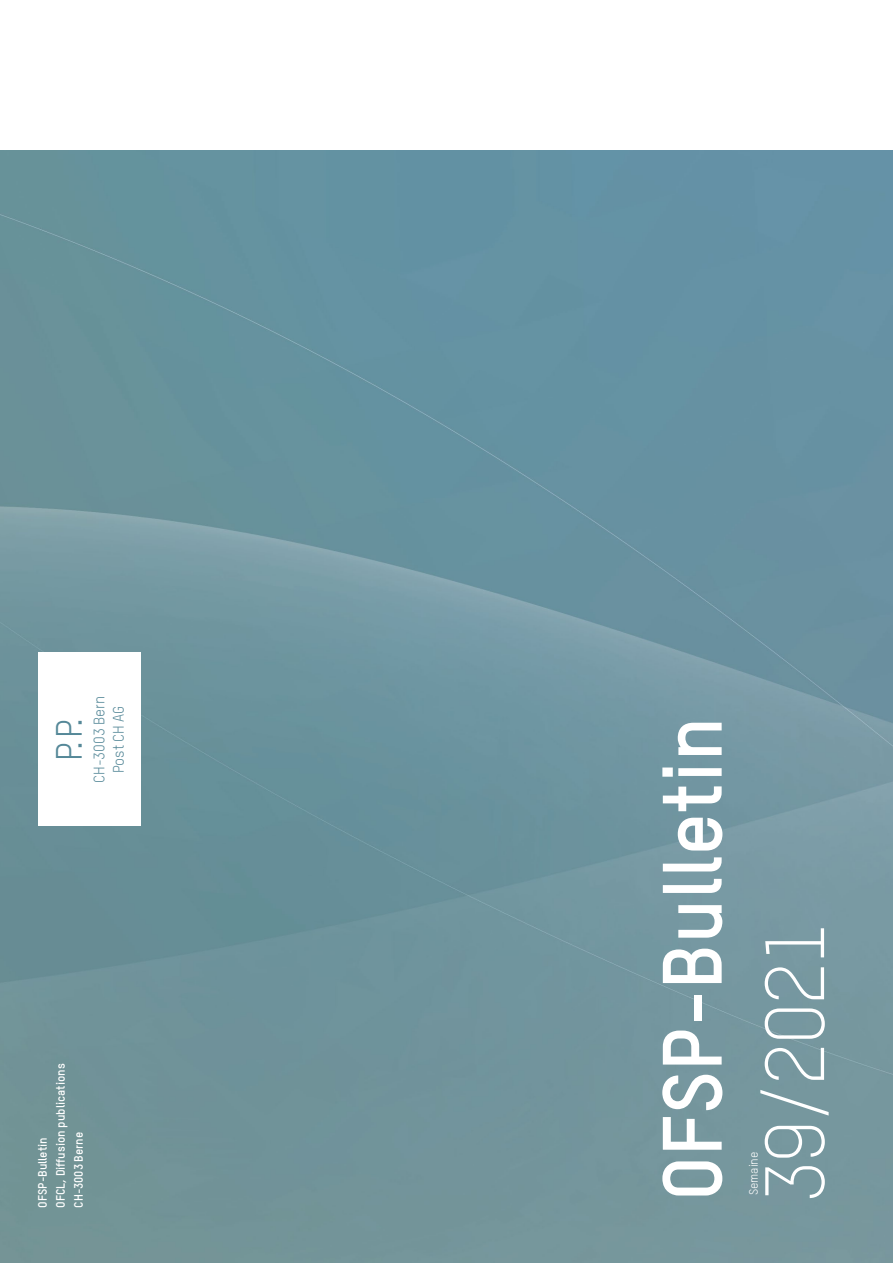
<style>
.page{position:relative;width:893px;height:1263px;background:#fff}
.page>*{position:absolute;margin:0;border:0;box-sizing:border-box;transform-origin:0 0}
.t1{font:700 82.5px "TSTAR";color:#fff}
.t2{font:300 82.5px "TSTAR";letter-spacing:-.03em;color:#fff}
.t3{font:36px "TSTAR";color:#558898}
.t4{font:15px/19.5px "TSTAR";color:#558898;text-align:center}
.t5{font:700 12px/18px "TSTAR";color:#fff}
.t6{font:12px "TSTAR";color:#fff}
</style>
<div class="page">
<img style="left:0;top:151px;width:893px;height:1112px">
<div style="left:38px;top:653px;width:102px;height:173px;background:#fff"></div>
<h2 class="t3" style="left:47px;top:761px;width:44px;rotate:-90deg">P. P.</h2>
<p class="t4" style="left:89px;top:783px;width:88px;rotate:-90deg">CH-3003 Bern<br>Post CH AG</p>
<p class="t5" style="left:33px;top:1208px;width:146px;rotate:-90deg">OFSP-Bulletin<br>OFCL, Diffusion publications<br>CH-3003 Berne</p>
<h1 class="t1" style="left:640px;top:1201px;width:486px;rotate:-90deg">OFSP-Bulletin</h1>
<h1 class="t2" style="left:746px;top:1203px;width:284px;rotate:-90deg">39/2021</h1>
<p class="t6" style="left:746px;top:1195px;width:45px;rotate:-90deg">Semaine</p>
</div>
